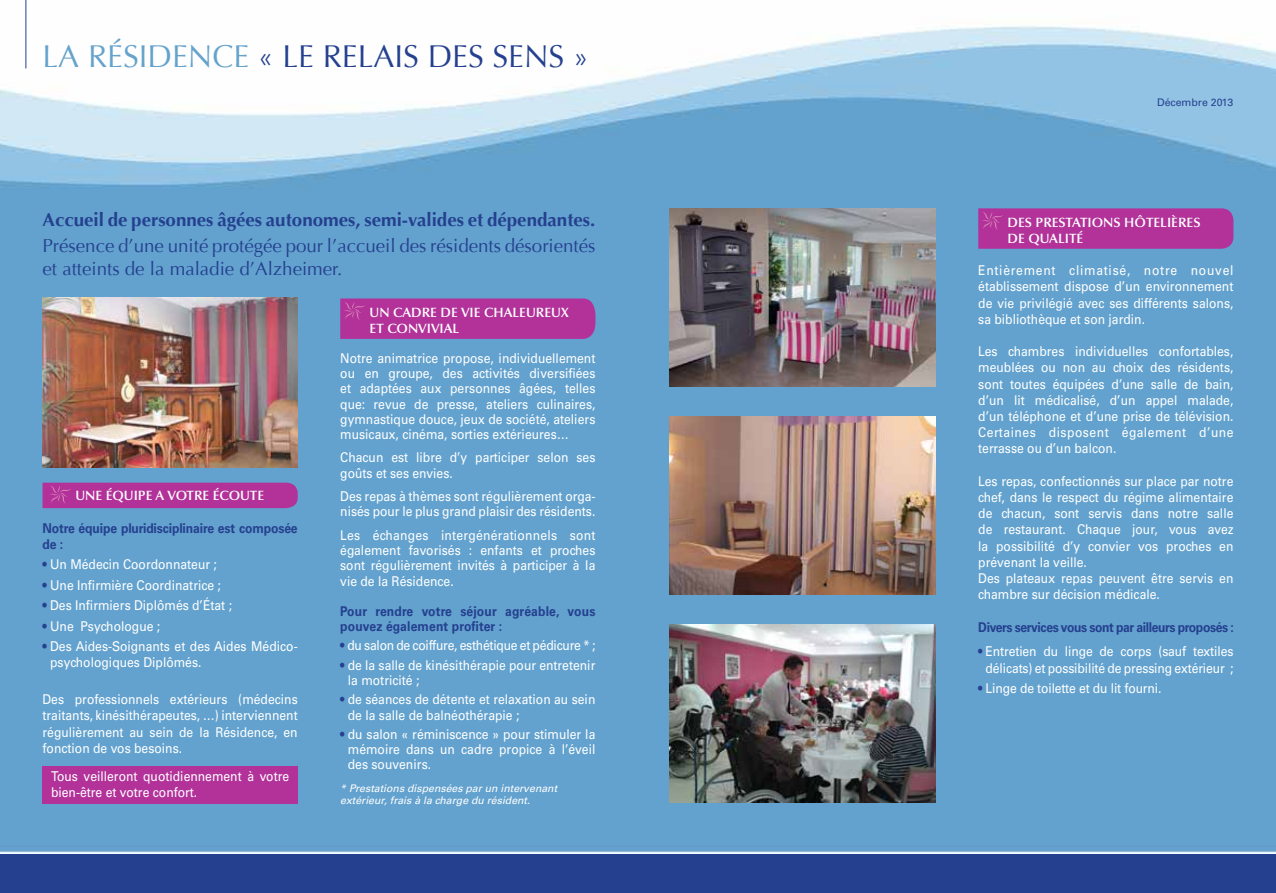
<style>
.page{position:relative;width:1276px;height:893px;background:#fff}
.page>*{position:absolute;margin:0;border:0;box-sizing:border-box;transform-origin:0 0}
.t1{font:31.5px "Optima";color:#25408f}
.t2{font:31.5px "Optima";color:#65a3cc}
.t3{font:18.75px/22.5px "Optima";color:#25408f}
.t4{font:700 18.75px "Optima";color:#25408f}
.t5{font:13.5px/16.2px "Univers";color:#fff;scale:.9 1}
.t6{font:600 13.5px/16.2px "Optima";color:#fff}
.t7{font:700 13.5px/15.1px "Univers";letter-spacing:.01em;color:#25408f;scale:.9 1}
.t8{font:700 13.5px/16.2px "Univers";letter-spacing:-.01em;color:#25408f;scale:.9 1}
.t9{font:700 13.5px "Univers";letter-spacing:-.03em;color:#25408f;scale:.9 1}
.t10{font:13.5px "Univers";letter-spacing:-.02em;color:#fff;scale:.9 1}
.t11{font:italic 10.5px/12.6px "Univers";color:#fff}
.t12{font:10.5px "Univers";color:#25408f}
.s1{color:#25408f}
</style>
<div class="page">
<img style="left:0;top:0;width:1276px;height:855px">
<hr style="left:26px;top:0;width:1px;height:68px;background:#25408f">
<img style="left:670px;top:416px;width:265px;height:178px">
<img style="left:670px;top:624px;width:265px;height:179px">
<img style="left:670px;top:208px;width:265px;height:179px">
<div style="left:0;top:855px;width:1276px;height:38px;background:#25408f"></div>
<div style="left:978px;top:208px;width:255px;height:41px;background:#b2329a"></div>
<svg style="left:340px;top:298px;width:255px;height:41px;background:#b0349b"></svg>
<div style="left:43px;top:483px;width:255px;height:25px;background:#b2329a"></div>
<div style="left:43px;top:766px;width:255px;height:38px;background:#b2329a"></div>
<img style="left:43px;top:298px;width:255px;height:170px">
<h1 class="t2" style="left:43px;top:38px;width:149px">la rési dence</h1>
<h1 class="t1" style="left:258px;top:38px;width:332px">« LE RELAIS DES SENS »</h1>
<h2 class="t4" style="left:43px;top:208px;width:554px">Accueil de personnes âgées autonomes, semi-valides et dépendantes.</h2>
<h2 class="t3" style="left:43px;top:235px;width:554px">Présence d’une unité protégée pour l’accueil des résidents désorientés et atteints de la maladie d’Alzheimer.</h2>
<p class="t6" style="left:75px;top:488px;width:110px">UNE ÉQUIPE A VOTRE</p>
<p class="t6" style="left:213px;top:488px;width:17px">ÉCOUTE</p>
<p class="t8" style="left:43px;top:520px;width:285px">Notre équipe pluridisciplinaire est composée de :</p>
<p class="t5" style="left:43px;top:557px;width:195px"><span class="s1">•</span> Un Médecin Coordonnateur ;</p>
<p class="t5" style="left:43px;top:577px;width:200px"><span class="s1">•</span> Une Infirmière Coordinatrice ;</p>
<p class="t5" style="left:43px;top:598px;width:212px"><span class="s1">•</span> Des Infirmiers Diplômés d’État ;</p>
<p class="t5" style="left:43px;top:618px;width:132px"><span class="s1">•</span> Une Psychologue ;</p>
<p class="t5" style="left:50px;top:638px;width:276px;text-indent:-8px"><span class="s1">•</span> Des Aides-Soignants et des Aides Médico&shy;psychologiques Diplômés.</p>
<p class="t5" style="left:43px;top:691px;width:285px;text-align:justify">Des professionnels extérieurs (médecins traitants, kinésithérapeutes, …) interviennent régulièrement au sein de la Résidence, en fonction de vos besoins.</p>
<p class="t5" style="left:51px;top:768px;width:266px">Tous veilleront quotidiennement à votre bien-être et votre confort.</p>
<p class="t6" style="left:370px;top:304px;width:34px">UN CADRE</p>
<p class="t6" style="left:440px;top:304px;width:53px">DE VIE CHALEUREU</p>
<p class="t6" style="left:561px;top:304px;width:10px">X</p>
<p class="t6" style="left:370px;top:320px;width:29px">ET CON</p>
<p class="t6" style="left:418px;top:320px;width:29px">VIVIAL</p>
<p class="t5" style="left:340px;top:351px;width:285px;line-height:15.1px;text-align:justify">Notre animatrice propose, individuellement ou en groupe, des activités diversifiées et adaptées aux personnes âgées, telles que: revue de presse, ateliers culinaires, gymnastique douce, jeux de société, ateliers musicaux, cinéma, sorties extérieures…</p>
<p class="t5" style="left:340px;top:450px;width:285px;line-height:15.1px">Chacun est libre d’y participer selon ses goûts et ses envies.</p>
<p class="t5" style="left:340px;top:489px;width:285px;line-height:15.1px">Des repas à thèmes sont régulièrement orga&shy;nisés pour le plus grand plaisir des résidents.</p>
<p class="t5" style="left:340px;top:528px;width:285px;line-height:15.1px;text-align:justify">Les échanges intergénérationnels sont également favorisés : enfants et proches sont régulièrement invités à participer à la vie de la Résidence.</p>
<p class="t7" style="left:340px;top:604px;width:285px">Pour rendre votre séjour agréable, vous pouvez également profiter :</p>
<p class="t10" style="left:340px;top:638px;width:285px"><span class="s1">•</span> du salon de coiffure, esthétique et pédicure * ;</p>
<p class="t5" style="left:348px;top:657px;width:276px;line-height:15.1px;text-indent:-8px"><span class="s1">•</span> de la salle de kinésithérapie pour entretenir la motricité ;</p>
<p class="t5" style="left:348px;top:692px;width:276px;line-height:15.1px;text-indent:-8px"><span class="s1">•</span> de séances de détente et relaxation au sein de la salle de balnéothérapie ;</p>
<p class="t5" style="left:348px;top:727px;width:277px;line-height:15.1px;text-align:justify;text-indent:-8px"><span class="s1">•</span> du salon « réminiscence » pour stimuler la mémoire dans un cadre propice à l’éveil des souvenirs.</p>
<p class="t11" style="left:340px;top:782px;width:218px">* Prestations dispensées par un intervenant extérieur, frais à la charge du résident.</p>
<p class="t12" style="left:1157px;top:96px;width:78px">Décembre 2013</p>
<p class="t6" style="left:1007px;top:214px;width:194px">DES PRESTATIONS HÔTELIÈRES<br>DE QUALITÉ</p>
<p class="t5" style="left:978px;top:262px;width:285px;text-align:justify">Entièrement climatisé, notre nouvel établissement dispose d’un environnement de vie privilégié avec ses différents salons, sa bibliothèque et son jardin.</p>
<p class="t5" style="left:978px;top:343px;width:285px;text-align:justify">Les chambres individuelles confortables, meublées ou non au choix des résidents, sont toutes équipées d’une salle de bain, d’un lit médicalisé, d’un appel malade, d’un téléphone et d’une prise de télévision.<br>Certaines disposent également d’une terrasse ou d’un balcon.</p>
<p class="t5" style="left:978px;top:473px;width:285px">Les repas, confectionnés sur place par notre chef, dans le respect du régime alimentaire de chacun, sont servis dans notre salle de restaurant. Chaque jour, vous avez la possibilité d’y convier vos proches en prévenant la veille.<br>Des plateaux repas peuvent être servis en chambre sur décision médicale.</p>
<p class="t9" style="left:978px;top:619px;width:285px">Divers services vous sont par ailleurs proposés :</p>
<p class="t5" style="left:978px;top:643px;width:285px;text-align:center"><span class="s1">•</span> Entretien du linge de corps (sauf textiles délicats) et possibilité de pressing extérieur ;</p>
<p class="t5" style="left:978px;top:680px;width:205px"><span class="s1">•</span> Linge de toilette et du lit fourni.</p>
</div>
